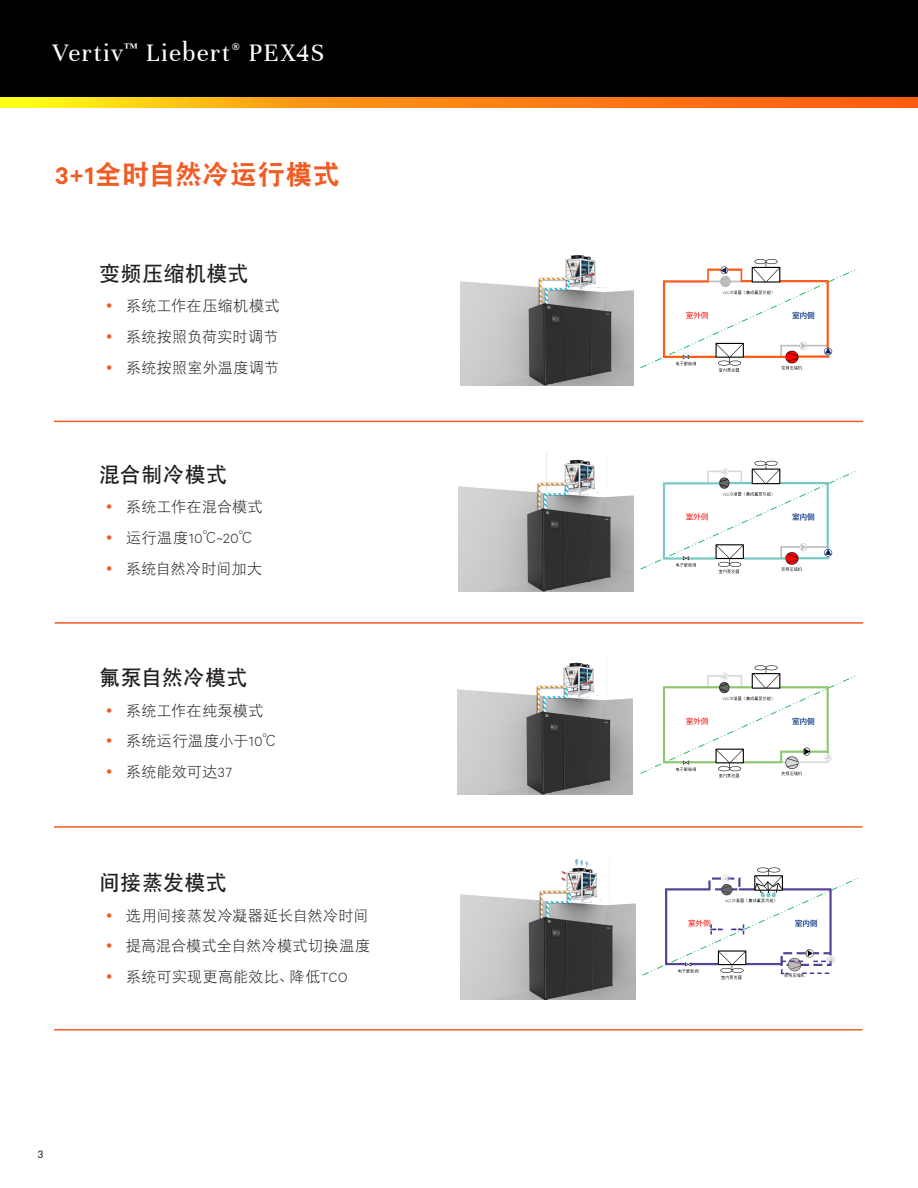
<style>
.page{position:relative;width:918px;height:1188px;background:#fff}
.page>*{position:absolute;margin:0;border:0;box-sizing:border-box;transform-origin:0 0}
.t1{font:27px "Unna";letter-spacing:.05em;color:#fff}
.t2{font:27px "DF Hei GB W9";letter-spacing:.02em;color:#f15b24}
.t3{font:21px "DF Hei GB W7";letter-spacing:.03em;color:#231f20}
.t4{font:21px "DFP Hei W7";letter-spacing:.03em;color:#231f20}
.t5{font:15px "DF Hei GB W3";letter-spacing:.025em;color:#231f20}
.t6{font:12px "Calibre";color:#231f20}
.s1{font-family:"Calibre";font-weight:600}
.s2{font-family:"Calibre";font-weight:300}
</style>
<div class="page">
<div style="left:0;top:0;width:918px;height:108px;background:#000"></div>
<svg style="left:0;top:98px;width:918px;height:10px;background:#ff9314"></svg>
<hr style="left:54px;top:421px;width:809px;height:1px;background:#f15b24">
<hr style="left:55px;top:622px;width:808px;height:2px;background:#f15b24">
<hr style="left:54px;top:826px;width:809px;height:2px;background:#f15b24">
<img style="left:460px;top:255px;width:174px;height:131px">
<img style="left:640px;top:259px;width:216px;height:113px">
<img style="left:458px;top:655px;width:175px;height:139px">
<img style="left:640px;top:665px;width:216px;height:113px">
<img style="left:458px;top:452px;width:176px;height:140px">
<img style="left:640px;top:460px;width:216px;height:114px">
<hr style="left:54px;top:1029px;width:809px;height:1px;background:#f15b24">
<img style="left:460px;top:860px;width:176px;height:139px">
<img style="left:642px;top:867px;width:217px;height:113px">
<svg style="left:710px;top:924px;width:13px;height:11px"></svg>
<svg style="left:731px;top:924px;width:13px;height:11px"></svg>
<svg style="left:781px;top:961px;width:48px;height:13px"></svg>
<svg style="left:754px;top:881px;width:28px;height:13px"></svg>
<h1 class="t1" style="left:53px;top:37px;width:273px">Vertiv<sup>™</sup> Liebert<sup>®</sup> PEX4S</h1>
<p class="t2" style="left:56px;top:160px;width:286px"><span class="s1">3+1</span>全时自然冷运行模式</p>
<p class="t4" style="left:99px;top:263px;width:151px">变频压缩机模式</p>
<p class="t5" style="left:126px;top:298px;width:155px">系统工作在压缩机模式</p>
<p class="t5" style="left:126px;top:329px;width:154px">系统按照负荷实时调节</p>
<p class="t5" style="left:126px;top:359px;width:155px">系统按照室外温度调节</p>
<p class="t3" style="left:99px;top:463px;width:130px">混合制冷模式</p>
<p class="t5" style="left:126px;top:499px;width:138px">系统工作在混合模式</p>
<p class="t5" style="left:126px;top:530px;width:128px">运行温度<span class="s2">10</span>℃<span class="s2">~20</span>℃</p>
<p class="t5" style="left:126px;top:560px;width:138px">系统自然冷时间加大</p>
<p class="t3" style="left:99px;top:666px;width:150px">氟泵自然冷模式</p>
<p class="t5" style="left:126px;top:702px;width:139px">系统工作在纯泵模式</p>
<p class="t5" style="left:126px;top:733px;width:152px">系统运行温度小于<span class="s2">10</span>℃</p>
<p class="t5" style="left:126px;top:764px;width:107px">系统能效可达<span class="s2">37</span></p>
<p class="t3" style="left:99px;top:871px;width:130px">间接蒸发模式</p>
<p class="t5" style="left:126px;top:907px;width:244px">选用间接蒸发冷凝器延长自然冷时间</p>
<p class="t5" style="left:126px;top:938px;width:246px">提高混合模式全自然冷模式切换温度</p>
<p class="t5" style="left:126px;top:969px;width:223px">系统可实现更高能效比、降低<span class="s2">TCO</span></p>
<p class="t6" style="left:38px;top:1147px;width:7px">3</p>
</div>
